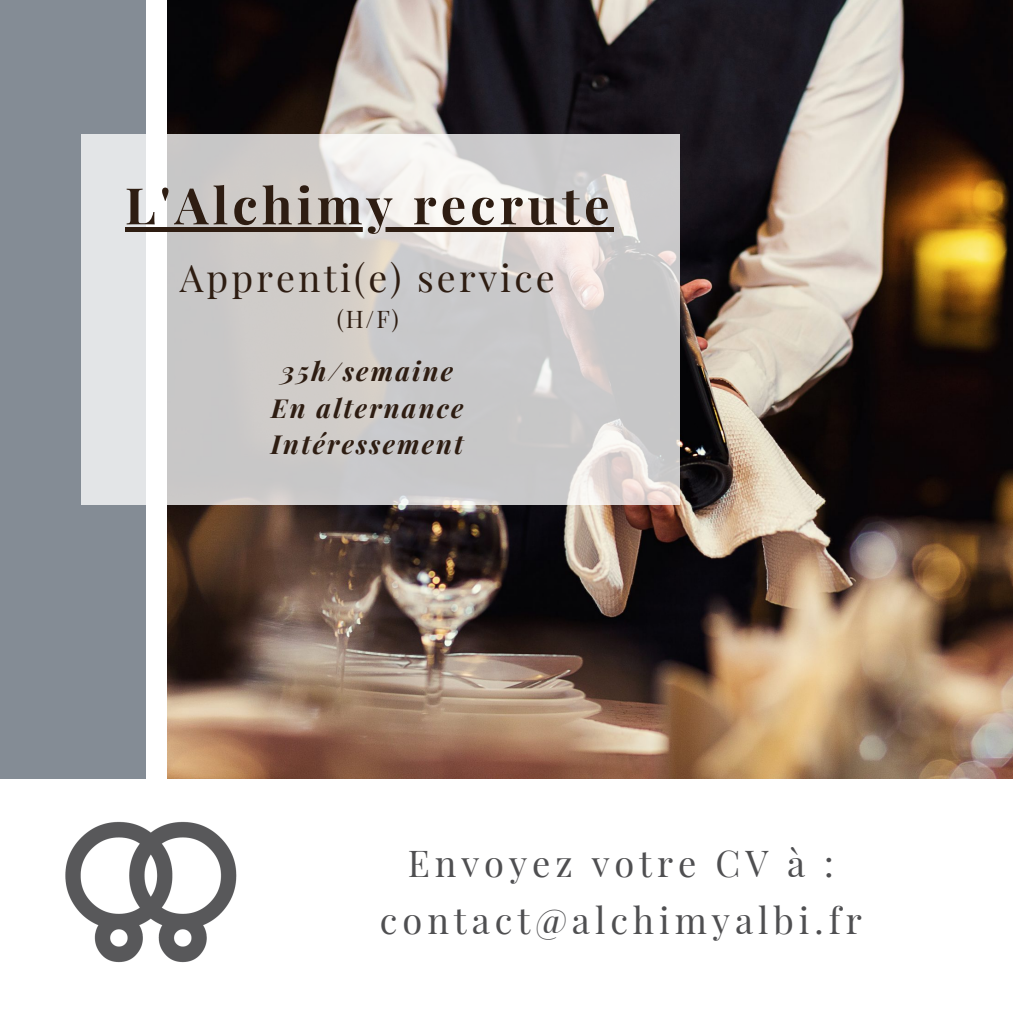
<style>
.page{position:relative;width:1013px;height:1013px;background:#fff}
.page>*{position:absolute;margin:0;border:0;box-sizing:border-box;transform-origin:0 0}
.t1{font:700 50.5px "Playfair Display";letter-spacing:.085em;color:#2e1d12}
.t2{font:37.5px "Playfair Display";letter-spacing:.085em;color:#2e1d12}
.t3{font:36.25px/57.2px "Playfair Display";letter-spacing:.135em;color:#4f4f51;text-align:center}
.t4{font:italic 700 26.25px/36.5px "Playfair Display";letter-spacing:.085em;color:#2e1d12;text-align:center}
.t5{font:23.75px "Playfair Display";color:#2e1d12}
</style>
<div class="page">
<div style="left:0;top:0;width:145px;height:778px;background:#848c95"></div>
<img style="left:168px;top:0;width:844px;height:778px">
<svg style="left:81px;top:134px;width:598px;height:370px;background:#d5d3d2"></svg>
<img style="left:65px;top:821px;width:172px;height:142px">
<div style="left:125px;top:227px;width:488px;height:5px;background:#2e1d12"></div>
<h1 class="t1" style="left:125px;top:170px;width:486px">L'Alchimy recrute</h1>
<p class="t2" style="left:180px;top:251px;width:376px">Apprenti(e) service</p>
<p class="t5" style="left:337px;top:302px;width:64px">(H/F)</p>
<p class="t4" style="left:271px;top:352px;width:194px">35h/semaine<br>En alternance<br>Intéressement</p>
<p class="t3" style="left:380px;top:832px;width:483px">Envoyez votre CV à : contact@alchimyalbi.fr</p>
</div>
